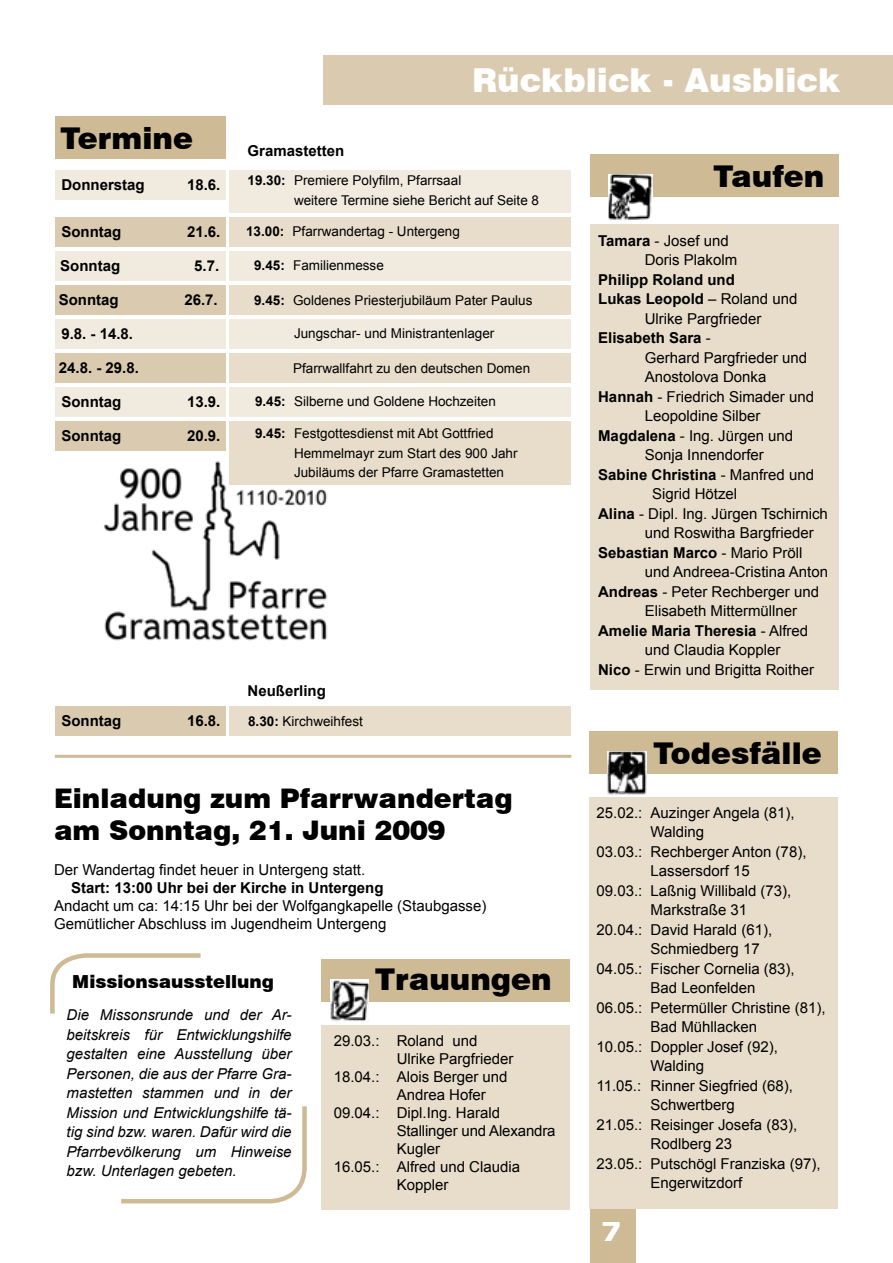
<style>
.page{position:relative;width:893px;height:1263px;background:#fff}
.page>*{position:absolute;margin:0;border:0;box-sizing:border-box;transform-origin:0 0}
.t1{font:900 33px "Swiss 721 BT";color:#fff}
.t2{font:900 30px "Swiss 721 BT";color:#000}
.t3{font:900 27px/32.4px "Swiss 721 BT";color:#000}
.t4{font:900 expanded 27px "Zurich BT";color:#fff}
.t5{font:900 18px "Swiss 721 BT";color:#000}
.t6{font:15px/19.5px "Arial";color:#000}
.t7{font:700 15px "Arial";color:#000}
.t8{font:italic 15px/19.5px "Arial";color:#000;text-align:justify}
.t9{font:13.5px/19.5px "Arial";color:#000}
.s1{font-weight:700}
.s2{font-weight:400}
</style>
<div class="page">
<img style="left:104px;top:458px;width:224px;height:183px">
<div style="left:590px;top:1209px;width:45px;height:54px;background:#ceba95"></div>
<div style="left:323px;top:55px;width:570px;height:50px;background:#dacbb0"></div>
<div style="left:590px;top:154px;width:248px;height:43px;background:#ceba95"></div>
<img style="left:608px;top:174px;width:44px;height:46px">
<div style="left:590px;top:224px;width:248px;height:466px;background:#e7ddca"></div>
<div style="left:589px;top:731px;width:248px;height:43px;background:#ceba95"></div>
<img style="left:607px;top:751px;width:39px;height:44px">
<div style="left:55px;top:117px;width:170px;height:42px;background:#ceba95"></div>
<div style="left:589px;top:797px;width:248px;height:411px;background:#e7ddca"></div>
<div style="left:55px;top:217px;width:170px;height:30px;background:#dacbb0"></div>
<div style="left:230px;top:217px;width:341px;height:30px;background:#e7ddca"></div>
<div style="left:55px;top:170px;width:170px;height:30px;background:#f0eadf"></div>
<div style="left:230px;top:170px;width:341px;height:43px;background:#f0eadf"></div>
<div style="left:55px;top:285px;width:170px;height:30px;background:#dacbb0"></div>
<div style="left:55px;top:353px;width:170px;height:30px;background:#dacbb0"></div>
<div style="left:55px;top:319px;width:170px;height:30px;background:#f0eadf"></div>
<div style="left:230px;top:319px;width:341px;height:30px;background:#f0eadf"></div>
<div style="left:55px;top:421px;width:170px;height:30px;background:#dacbb0"></div>
<div style="left:230px;top:421px;width:341px;height:64px;background:#e7ddca"></div>
<div style="left:230px;top:285px;width:341px;height:30px;background:#e7ddca"></div>
<div style="left:230px;top:353px;width:341px;height:30px;background:#e7ddca"></div>
<div style="left:230px;top:387px;width:341px;height:30px;background:#f0eadf"></div>
<div style="left:55px;top:706px;width:170px;height:30px;background:#dacbb0"></div>
<div style="left:230px;top:706px;width:341px;height:30px;background:#e7ddca"></div>
<hr style="left:55px;top:755px;width:516px;height:3px;background:#ceba95">
<div style="left:322px;top:1025px;width:248px;height:184px;background:#e7ddca"></div>
<div style="left:55px;top:251px;width:170px;height:30px;background:#f0eadf"></div>
<div style="left:230px;top:251px;width:341px;height:30px;background:#f0eadf"></div>
<div style="left:55px;top:387px;width:170px;height:30px;background:#f0eadf"></div>
<div style="left:322px;top:959px;width:248px;height:43px;background:#ceba95"></div>
<svg style="left:50px;top:953px;width:151px;height:61px"></svg>
<svg style="left:121px;top:1106px;width:186px;height:98px"></svg>
<img style="left:330px;top:980px;width:39px;height:41px">
<h2 class="t2" style="left:60px;top:120px;width:134px">Termine</h2>
<p class="t7" style="left:248px;top:141px;width:98px">Gramastetten</p>
<h1 class="t1" style="left:472px;top:60px;width:370px">Rückblick - Ausblick</h1>
<p class="t7" style="left:61px;top:175px;width:85px">Donnerstag</p>
<p class="t7" style="left:187px;top:175px;width:35px">18.6.</p>
<p class="t9" style="left:294px;top:171px;width:247px;text-indent:-46px"><span class="s1">19.30:</span> Premiere Polyfilm, Pfarrsaal<br>weitere Termine siehe Bericht auf Seite 8</p>
<p class="t7" style="left:61px;top:222px;width:61px">Sonntag</p>
<p class="t7" style="left:187px;top:222px;width:35px">21.6.</p>
<p class="t7" style="left:60px;top:256px;width:61px">Sonntag</p>
<p class="t7" style="left:194px;top:256px;width:27px">5.7.</p>
<p class="t7" style="left:59px;top:290px;width:61px">Sonntag</p>
<p class="t7" style="left:184px;top:290px;width:35px">26.7.</p>
<p class="t9" style="left:246px;top:222px;width:215px"><span class="s1">13.00:</span> Pfarrwandertag - Untergeng</p>
<p class="t9" style="left:254px;top:256px;width:131px"><span class="s1">9.45:</span> Familienmesse</p>
<p class="t9" style="left:254px;top:291px;width:280px"><span class="s1">9.45:</span> Goldenes Priesterjubiläum Pater Paulus</p>
<p class="t7" style="left:61px;top:324px;width:73px">9.8. - 14.8.</p>
<p class="t9" style="left:294px;top:324px;width:202px">Jungschar- und Ministrantenlager</p>
<p class="t7" style="left:59px;top:358px;width:82px">24.8. - 29.8.</p>
<p class="t9" style="left:293px;top:359px;width:239px">Pfarrwallfahrt zu den deutschen Domen</p>
<p class="t7" style="left:61px;top:392px;width:61px">Sonntag</p>
<p class="t7" style="left:187px;top:392px;width:35px">13.9.</p>
<p class="t9" style="left:255px;top:392px;width:242px"><span class="s1">9.45:</span> Silberne und Goldene Hochzeiten</p>
<p class="t9" style="left:294px;top:424px;width:225px;text-indent:-39px"><span class="s1">9.45:</span> Festgottesdienst mit Abt Gottfried<br>Hemmelmayr zum Start des 900 Jahr<br>Jubiläums der Pfarre Gramastetten</p>
<p class="t7" style="left:61px;top:426px;width:61px">Sonntag</p>
<p class="t7" style="left:187px;top:426px;width:35px">20.9.</p>
<p class="t7" style="left:248px;top:681px;width:80px">Neußerling</p>
<p class="t7" style="left:61px;top:711px;width:61px">Sonntag</p>
<p class="t7" style="left:187px;top:711px;width:35px">16.8.</p>
<p class="t9" style="left:248px;top:711px;width:116px"><span class="s1">8.30:</span> Kirchweihfest</p>
<h3 class="t3" style="left:54px;top:782px;width:460px">Einladung zum Pfarrwandertag am Sonntag, 21. Juni 2009</h3>
<p class="t6" style="left:54px;top:860px;width:313px">Der Wandertag findet heuer in Untergeng statt.</p>
<p class="t7" style="left:71px;top:878px;width:314px">Start: 13:00 Uhr bei der Kirche in Untergeng</p>
<p class="t6" style="left:54px;top:897px;width:434px;line-height:18px">Andacht um ca: 14:15 Uhr bei der Wolfgangkapelle (Staubgasse)<br>Gemütlicher Abschluss im Jugendheim Untergeng</p>
<p class="t5" style="left:72px;top:971px;width:203px">Missionsausstellung</p>
<p class="t8" style="left:67px;top:1005px;width:226px">Die Missonsrunde und der Ar&shy;beitskreis für Entwicklungshilfe gestalten eine Ausstellung über Personen, die aus der Pfarre Gra&shy;mastetten stammen und in der Mission und Entwicklungshilfe tä&shy;tig sind bzw. waren. Dafür wird die Pfarrbevölkerung um Hinweise bzw. Unterlagen gebeten.</p>
<h2 class="t2" style="left:375px;top:961px;width:178px">Trauungen</h2>
<p class="t6" style="left:334px;top:1031px;width:145px">29.03.: Roland und</p>
<p class="t6" style="left:397px;top:1049px;width:118px">Ulrike Pargfrieder</p>
<p class="t6" style="left:334px;top:1067px;width:175px">18.04.: Alois Berger und</p>
<p class="t6" style="left:397px;top:1085px;width:91px">Andrea Hofer</p>
<p class="t6" style="left:334px;top:1103px;width:168px">09.04.: Dipl.Ing. Harald</p>
<p class="t6" style="left:397px;top:1121px;width:160px">Stallinger und Alexandra</p>
<p class="t6" style="left:397px;top:1139px;width:45px">Kugler</p>
<p class="t6" style="left:334px;top:1157px;width:188px">16.05.: Alfred und Claudia</p>
<p class="t6" style="left:397px;top:1175px;width:53px">Koppler</p>
<h2 class="t2" style="left:714px;top:158px;width:112px">Taufen</h2>
<p class="t6" style="left:645px;top:231px;width:94px;text-indent:-46px"><span class="s1">Tamara</span> - Josef und<br>Doris Plakolm</p>
<p class="t7" style="left:598px;top:269px;width:138px">Philipp Roland und</p>
<p class="t7" style="left:598px;top:289px;width:201px">Lukas Leopold <span class="s2">– Roland und</span></p>
<p class="t6" style="left:645px;top:309px;width:118px">Ulrike Pargfrieder</p>
<p class="t7" style="left:598px;top:328px;width:114px">Elisabeth Sara <span class="s2">-</span></p>
<p class="t6" style="left:645px;top:348px;width:164px">Gerhard Pargfrieder und</p>
<p class="t6" style="left:645px;top:367px;width:123px">Anostolova Donka</p>
<p class="t6" style="left:598px;top:387px;width:217px"><span class="s1">Hannah</span> - Friedrich Simader und</p>
<p class="t6" style="left:645px;top:406px;width:117px">Leopoldine Silber</p>
<p class="t6" style="left:598px;top:426px;width:197px"><span class="s1">Magdalena</span> - Ing. Jürgen und</p>
<p class="t6" style="left:645px;top:445px;width:121px">Sonja Innendorfer</p>
<p class="t7" style="left:598px;top:464px;width:217px">Sabine Christina <span class="s2">- Manfred und</span></p>
<p class="t6" style="left:652px;top:484px;width:87px">Sigrid Hötzel</p>
<p class="t6" style="left:598px;top:504px;width:231px"><span class="s1">Alina</span> - Dipl. Ing. Jürgen Tschirnich</p>
<p class="t6" style="left:645px;top:523px;width:171px">und Roswitha Bargfrieder</p>
<p class="t7" style="left:598px;top:542px;width:206px">Sebastian Marco <span class="s2">- Mario Pröll</span></p>
<p class="t6" style="left:645px;top:562px;width:185px">und Andreea-Cristina Anton</p>
<p class="t6" style="left:598px;top:582px;width:222px"><span class="s1">Andreas</span> - Peter Rechberger und</p>
<p class="t6" style="left:645px;top:601px;width:154px">Elisabeth Mittermüllner</p>
<p class="t7" style="left:598px;top:620px;width:212px">Amelie Maria Theresia <span class="s2">- Alfred</span></p>
<p class="t6" style="left:645px;top:640px;width:137px">und Claudia Koppler</p>
<p class="t6" style="left:598px;top:660px;width:217px"><span class="s1">Nico</span> - Erwin und Brigitta Roither</p>
<h2 class="t2" style="left:653px;top:735px;width:170px">Todesfälle</h2>
<p class="t6" style="left:597px;top:803px;width:200px">25.02.: Auzinger Angela (81),</p>
<p class="t6" style="left:651px;top:822px;width:55px">Walding</p>
<p class="t6" style="left:597px;top:842px;width:211px">03.03.: Rechberger Anton (78),</p>
<p class="t6" style="left:651px;top:861px;width:101px">Lassersdorf 15</p>
<p class="t6" style="left:597px;top:881px;width:196px">09.03.: Laßnig Willibald (73),</p>
<p class="t6" style="left:651px;top:900px;width:98px">Markstraße 31</p>
<p class="t6" style="left:597px;top:920px;width:177px">20.04.: David Harald (61),</p>
<p class="t6" style="left:651px;top:939px;width:111px">Schmiedberg 17</p>
<p class="t6" style="left:597px;top:959px;width:200px">04.05.: Fischer Cornelia (83),</p>
<p class="t6" style="left:651px;top:978px;width:107px">Bad Leonfelden</p>
<p class="t6" style="left:597px;top:998px;width:231px">06.05.: Petermüller Christine (81),</p>
<p class="t6" style="left:651px;top:1017px;width:108px">Bad Mühllacken</p>
<p class="t6" style="left:597px;top:1037px;width:183px">10.05.: Doppler Josef (92),</p>
<p class="t6" style="left:651px;top:1056px;width:55px">Walding</p>
<p class="t6" style="left:597px;top:1076px;width:198px">11.05.: Rinner Siegfried (68),</p>
<p class="t6" style="left:651px;top:1095px;width:86px">Schwertberg</p>
<p class="t6" style="left:597px;top:1115px;width:202px">21.05.: Reisinger Josefa (83),</p>
<p class="t6" style="left:651px;top:1134px;width:83px">Rodlberg 23</p>
<p class="t6" style="left:597px;top:1154px;width:226px">23.05.: Putschögl Franziska (97),</p>
<p class="t6" style="left:651px;top:1173px;width:93px">Engerwitzdorf</p>
<h3 class="t4" style="left:601px;top:1216px;width:22px">7</h3>
</div>
